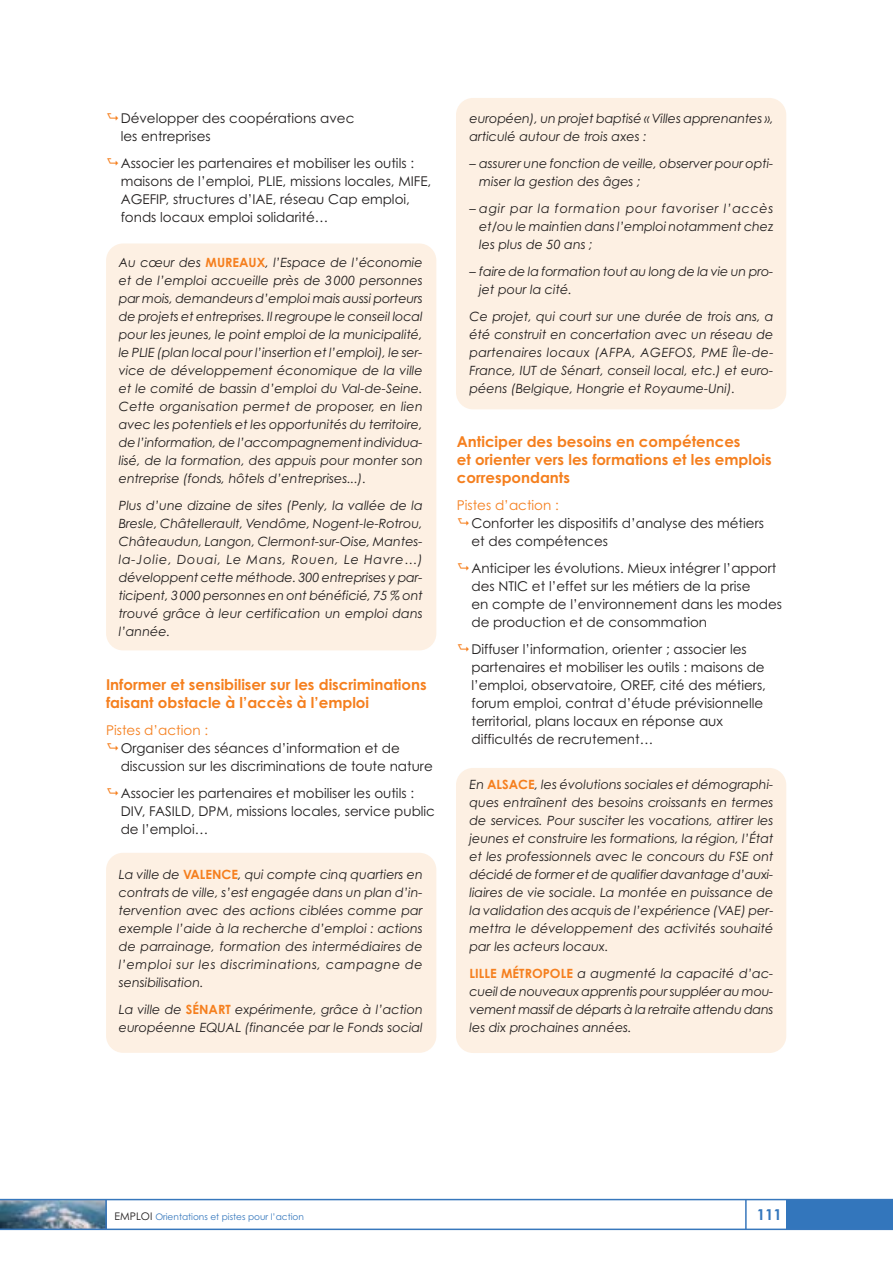
<style>
.page{position:relative;width:893px;height:1263px;background:#fff}
.page>*{position:absolute;margin:0;border:0;box-sizing:border-box;transform-origin:0 0}
.t1{font:700 15px/18px "Century Gothic";color:#f57f1e}
.t2{font:700 15px "Century Gothic";color:#3376bc}
.t3{font:13.5px/18px "Century Gothic";color:#201d1d}
.t4{font:13.5px "Century Gothic";color:#f57f1e}
.t5{font:italic 12.75px/18px "Century Gothic";color:#201d1d;text-align:justify}
.t6{font:9px "Century Gothic";color:#3376bc}
.s1{font-weight:700;font-style:normal;color:#f57f1e}
.s2{font-size:10.5px;color:#201d1d}
</style>
<div class="page">
<div style="left:106px;top:243px;width:330px;height:407px;background:#fdf0e3;border-radius:17px"></div>
<div style="left:106px;top:853px;width:330px;height:200px;background:#fdf0e3;border-radius:17px"></div>
<div style="left:456px;top:98px;width:330px;height:311px;background:#fdf0e3;border-radius:17px"></div>
<div style="left:456px;top:768px;width:330px;height:285px;background:#fdf0e3;border-radius:17px"></div>
<img style="left:0;top:1200px;width:105px;height:29px">
<div style="left:786px;top:1199px;width:107px;height:30px;background:#3376bc"></div>
<hr style="left:745px;top:1199px;width:2px;height:30px;background:#3777bc">
<hr style="left:0;top:1199px;width:893px;height:1px;background:#3777bc">
<hr style="left:0;top:1229px;width:893px;height:1px;background:#3777bc">
<hr style="left:105px;top:1199px;width:2px;height:30px;background:#3777bc">
<p class="t3" style="left:121px;top:110px;width:235px">Développer des coopérations avec les entreprises</p>
<p class="t3" style="left:121px;top:155px;width:312px">Associer les partenaires et mobiliser les outils : maisons de l’emploi, PLIE, missions locales, MIFE, AGEFIP, structures d’IAE, réseau Cap emploi, fonds locaux emploi solidarité…</p>
<p class="t5" style="left:119px;top:255px;width:305px">Au cœur des <span class="s1">MUREAUX</span>, l’Espace de l’économie et de l’emploi accueille près de 3000 personnes par mois, demandeurs d’emploi mais aussi porteurs de projets et entreprises. Il regroupe le conseil local pour les jeunes, le point emploi de la municipalité, le PLIE (plan local pour l’insertion et l’emploi), le ser&shy;vice de développement économique de la ville et le comité de bassin d’emploi du Val-de-Seine.<br>Cette organisation permet de proposer, en lien avec les potentiels et les opportunités du territoire, de l’information, de l’accompagnement individua&shy;lisé, de la formation, des appuis pour monter son entreprise (fonds, hôtels d’entreprises...).</p>
<p class="t5" style="left:119px;top:498px;width:305px">Plus d’une dizaine de sites (Penly, la vallée de la Bresle, Châtellerault, Vendôme, Nogent-le-Rotrou, Châteaudun, Langon, Clermont-sur-Oise, Mantes&shy;la-Jolie, Douai, Le Mans, Rouen, Le Havre…) développent cette méthode. 300 entreprises y par&shy;ticipent, 3000 personnes en ont bénéficié, 75 % ont trouvé grâce à leur certification un emploi dans l’année.</p>
<p class="t1" style="left:106px;top:677px;width:322px">Informer et sensibiliser sur les discriminations faisant obstacle à l’accès à l’emploi</p>
<p class="t4" style="left:106px;top:725px;width:103px">Pistes d’action :</p>
<p class="t3" style="left:121px;top:740px;width:314px">Organiser des séances d’information et de discussion sur les discriminations de toute nature</p>
<p class="t3" style="left:121px;top:785px;width:316px">Associer les partenaires et mobiliser les outils :<br>DIV, FASILD, DPM, missions locales, service public de l’emploi…</p>
<p class="t5" style="left:119px;top:866px;width:305px">La ville de <span class="s1">VALENCE</span>, qui compte cinq quartiers en contrats de ville, s’est engagée dans un plan d’in&shy;tervention avec des actions ciblées comme par exemple l’aide à la recherche d’emploi : actions de parrainage, formation des intermédiaires de l’emploi sur les discriminations, campagne de sensibilisation.</p>
<p class="t5" style="left:119px;top:1001px;width:305px">La ville de <span class="s1">SÉNART</span> expérimente, grâce à l’action européenne EQUAL (financée par le Fonds social</p>
<p class="t5" style="left:469px;top:111px;width:305px">européen), un projet baptisé « Villes apprenantes », articulé autour de trois axes :</p>
<p class="t5" style="left:479px;top:156px;width:296px;text-indent:-10px">– assurer une fonction de veille, observer pour opti&shy;miser la gestion des âges ;</p>
<p class="t5" style="left:479px;top:201px;width:296px;text-indent:-10px">– agir par la formation pour favoriser l’accès et/ou le maintien dans l’emploi notamment chez les plus de 50 ans ;</p>
<p class="t5" style="left:479px;top:264px;width:296px;text-indent:-10px">– faire de la formation tout au long de la vie un pro&shy;jet pour la cité.</p>
<p class="t5" style="left:469px;top:309px;width:305px">Ce projet, qui court sur une durée de trois ans, a été construit en concertation avec un réseau de partenaires locaux (AFPA, AGEFOS, PME Île-de-France, IUT de Sénart, conseil local, etc.) et euro&shy;péens (Belgique, Hongrie et Royaume-Uni).</p>
<p class="t1" style="left:457px;top:434px;width:316px">Anticiper des besoins en compétences<br>et orienter vers les formations et les emplois correspondants</p>
<p class="t4" style="left:457px;top:500px;width:103px">Pistes d’action :</p>
<p class="t3" style="left:471px;top:515px;width:294px">Conforter les dispositifs d’analyse des métiers et des compétences</p>
<p class="t3" style="left:471px;top:560px;width:312px">Anticiper les évolutions. Mieux intégrer l’apport des NTIC et l’effet sur les métiers de la prise<br>en compte de l’environnement dans les modes de production et de consommation</p>
<p class="t3" style="left:471px;top:641px;width:296px">Diffuser l’information, orienter ; associer les partenaires et mobiliser les outils : maisons de l’emploi, observatoire, OREF, cité des métiers, forum emploi, contrat d’étude prévisionnelle territorial, plans locaux en réponse aux difficultés de recrutement…</p>
<p class="t5" style="left:469px;top:776px;width:305px">En <span class="s1">ALSACE</span>, les évolutions sociales et démographi&shy;ques entraînent des besoins croissants en termes de services. Pour susciter les vocations, attirer les jeunes et construire les formations, la région, l’État et les professionnels avec le concours du FSE ont décidé de former et de qualifier davantage d’auxi&shy;liaires de vie sociale. La montée en puissance de la validation des acquis de l’expérience (VAE) per&shy;mettra le développement des activités souhaité par les acteurs locaux.</p>
<p class="t5" style="left:469px;top:965px;width:305px"><span class="s1">LILLE MÉTROPOLE</span> a augmenté la capacité d’ac&shy;cueil de nouveaux apprentis pour suppléer au mou&shy;vement massif de départs à la retraite attendu dans les dix prochaines années.</p>
<p class="t6" style="left:115px;top:1214px;width:191px"><span class="s2">EMPLOI</span> Orientations et pistes pour l’action</p>
<p class="t2" style="left:757px;top:1209px;width:27px">111</p>
</div>
